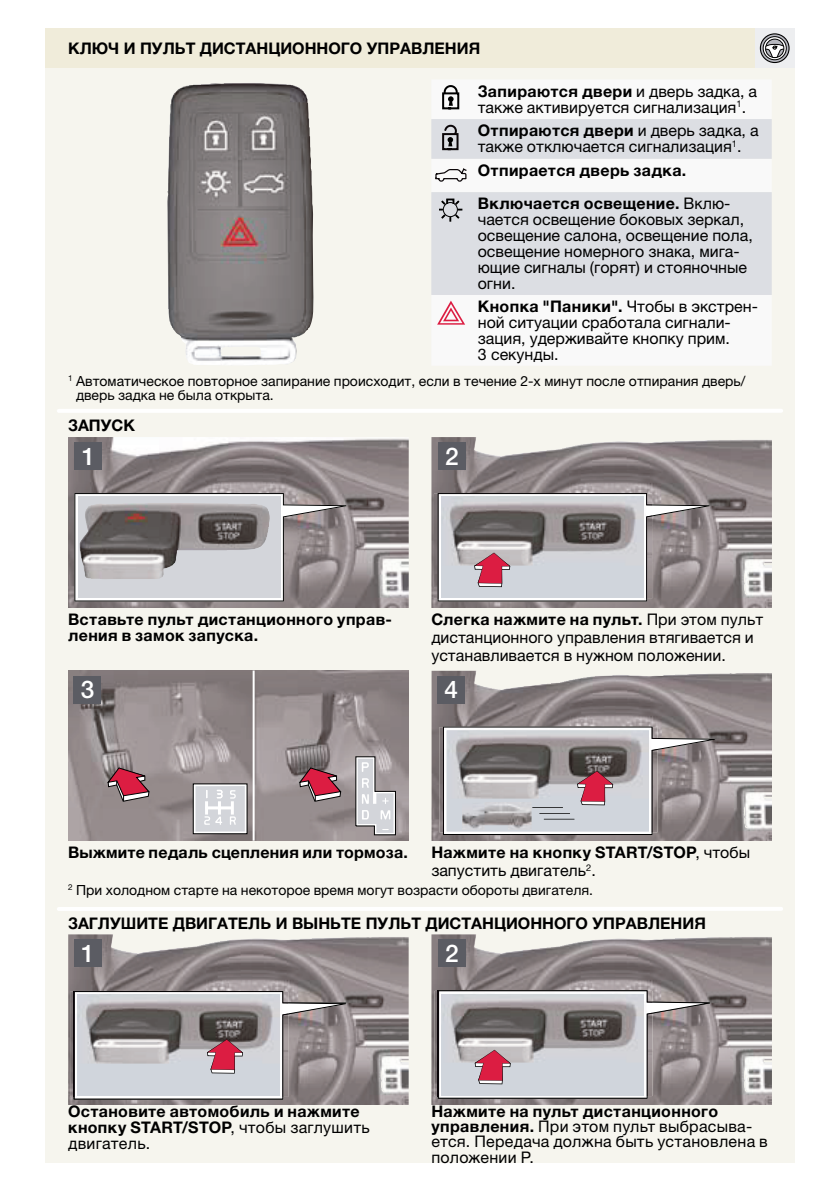
<style>
.page{position:relative;width:840px;height:1191px;background:#fff}
.page>*{position:absolute;margin:0;border:0;box-sizing:border-box;transform-origin:0 0}
.t1{font:500 24.4px "Helvetica Neue";color:#fff}
.t2{font:16px/16px "Helvetica Neue ECG";color:#000}
.t3{font:700 16px/16px "Helvetica Neue ECG";letter-spacing:.02em;color:#000}
.t4{font:700 16px "Helvetica Neue ECG";color:#000}
.t5{font:14px/14px "Helvetica Neue ECG";color:#000}
.s1{font-weight:700}
.s2{font-weight:400}
</style>
<div class="page">
<div style="left:45px;top:29px;width:749px;height:1133px;background:#f6f5ee"></div>
<div style="left:45px;top:28px;width:749px;height:40px;background:#f0ecda"></div>
<div style="left:754px;top:28px;width:40px;height:40px;background:#edeef0"></div>
<svg style="left:760px;top:34px;width:28px;height:29px"></svg>
<div style="left:759px;top:33px;width:30px;height:30px;border:1px solid #000;border-radius:50%"></div>
<svg style="left:762px;top:36px;width:24px;height:24px"></svg>
<hr style="left:59px;top:409px;width:721px;height:4px;background:#fff">
<hr style="left:59px;top:907px;width:721px;height:4px;background:#fff">
<img style="left:167px;top:83px;width:147px;height:282px">
<img style="left:68px;top:437px;width:340px;height:170px">
<div style="left:75px;top:443px;width:27px;height:27px;background:#5b5c63"></div>
<svg style="left:74px;top:493px;width:272px;height:108px;background:#a0999a"></svg>
<div style="left:78px;top:497px;width:202px;height:101px;background:#d3d5da"></div>
<img style="left:79px;top:503px;width:191px;height:76px">
<img style="left:431px;top:437px;width:340px;height:170px">
<div style="left:437px;top:443px;width:28px;height:27px;background:#5b5c63"></div>
<svg style="left:437px;top:493px;width:272px;height:108px;background:#a9a3a6"></svg>
<img style="left:68px;top:670px;width:340px;height:170px">
<div style="left:74px;top:676px;width:27px;height:27px;background:#5b5c63"></div>
<hr style="left:252px;top:670px;width:2px;height:170px;background:#fff">
<svg style="left:299px;top:767px;width:42px;height:35px"></svg>
<svg style="left:107px;top:767px;width:43px;height:35px;background:#a45d6a"></svg>
<svg style="left:195px;top:785px;width:50px;height:47px"></svg>
<div style="left:193px;top:783px;width:54px;height:51px;border:1px solid #000"></div>
<div style="left:195px;top:786px;width:50px;height:45px;background:#d3d5da"></div>
<svg style="left:204px;top:790px;width:32px;height:35px"></svg>
<svg style="left:354px;top:756px;width:42px;height:80px;background:#bebcbf"></svg>
<img style="left:431px;top:670px;width:340px;height:170px">
<div style="left:437px;top:676px;width:27px;height:27px;background:#5b5c63"></div>
<svg style="left:443px;top:726px;width:271px;height:109px;background:#a69fa2"></svg>
<img style="left:462px;top:802px;width:69px;height:27px">
<img style="left:68px;top:934px;width:340px;height:170px">
<div style="left:74px;top:940px;width:27px;height:27px;background:#5b5c63"></div>
<svg style="left:73px;top:991px;width:273px;height:108px;background:#a39da0"></svg>
<img style="left:431px;top:934px;width:340px;height:170px">
<div style="left:437px;top:940px;width:28px;height:27px;background:#5b5c63"></div>
<svg style="left:437px;top:990px;width:272px;height:108px;background:#a8a2a5"></svg>
<div style="left:432px;top:80px;width:339px;height:285px;background:#f9f9f9"></div>
<svg style="left:431px;top:119px;width:340px;height:176px;fill:#dcdee3"></svg>
<svg style="left:442px;top:85px;width:17px;height:24px"></svg>
<svg style="left:442px;top:125px;width:16px;height:25px"></svg>
<svg style="left:435px;top:168px;width:31px;height:14px"></svg>
<svg style="left:439px;top:199px;width:22px;height:22px"></svg>
<svg style="left:437px;top:301px;width:28px;height:24px"></svg>
<p class="t4" style="left:68px;top:38px;width:413px">Ключ и пульт дистанционного управления</p>
<p class="t2" style="left:477px;top:83px;width:281px"><span class="s1">Запираются двери</span> и дверь задка, а также активируется сигнализация<sup>1</sup>.</p>
<p class="t2" style="left:477px;top:123px;width:282px"><span class="s1">отпираются двери</span> и дверь задка, а также отключается сигнализация<sup>1</sup>.</p>
<p class="t3" style="left:477px;top:153px;width:254px;line-height:33.4px">отпирается дверь задка. включается освещение. <span class="s2">Вклю-</span></p>
<p class="t2" style="left:477px;top:212px;width:276px">чается освещение боковых зеркал, освещение салона, освещение пола, освещение номерного знака, мига&shy;ющие сигналы (горят) и стояночные огни.</p>
<p class="t2" style="left:477px;top:298px;width:281px"><span class="s1">Кнопка "паники".</span> Чтобы в экстрен&shy;ной ситуации сработала сигнали&shy;зация, удерживайте кнопку прим.<br>3 секунды.</p>
<p class="t5" style="left:76px;top:374px;width:670px;text-indent:-8px"><sup>1</sup> Автоматическое повторное запирание происходит, если в течение 2-х минут после отпирания дверь/ дверь задка не была открыта.</p>
<p class="t3" style="left:68px;top:417px;width:68px">ЗапусК</p>
<h1 class="t1" style="left:82px;top:441px;width:15px">1</h1>
<h1 class="t1" style="left:445px;top:441px;width:15px">2</h1>
<p class="t3" style="left:68px;top:610px;width:325px">вставьте пульт дистанционного управ&shy;ления в замок запуска.</p>
<p class="t2" style="left:431px;top:610px;width:333px;line-height:18px"><span class="s1">слегка нажмите на пульт.</span> При этом пульт дистанционного управления втягивается и устанавливается в нужном положении.</p>
<h1 class="t1" style="left:81px;top:675px;width:15px">3</h1>
<h1 class="t1" style="left:444px;top:675px;width:15px">4</h1>
<p class="t3" style="left:68px;top:843px;width:341px">выжмите педаль сцепления или тормоза.</p>
<p class="t3" style="left:431px;top:842px;width:320px;line-height:18px">нажмите на кнопку START/STOP<span class="s2">, чтобы запустить двигатель</span><sup>2</sup><span class="s2">.</span></p>
<p class="t5" style="left:68px;top:882px;width:526px"><sup>2</sup> При холодном старте на некоторое время могут возрасти обороты двигателя.</p>
<p class="t4" style="left:68px;top:912px;width:639px">Заглушите двигатель и выньте пульт дистанционного управления</p>
<h1 class="t1" style="left:81px;top:938px;width:15px">1</h1>
<h1 class="t1" style="left:445px;top:938px;width:15px">2</h1>
<p class="t3" style="left:68px;top:1102px;width:303px">остановите автомобиль и нажмите кнопку START/STOP<span class="s2">, чтобы заглушить двигатель.</span></p>
<p class="t2" style="left:431px;top:1103px;width:338px;line-height:15.2px"><span class="s1">нажмите на пульт дистанционного управления.</span> При этом пульт выбрасыва&shy;ется. Передача должна быть установлена в положении P.</p>
</div>
